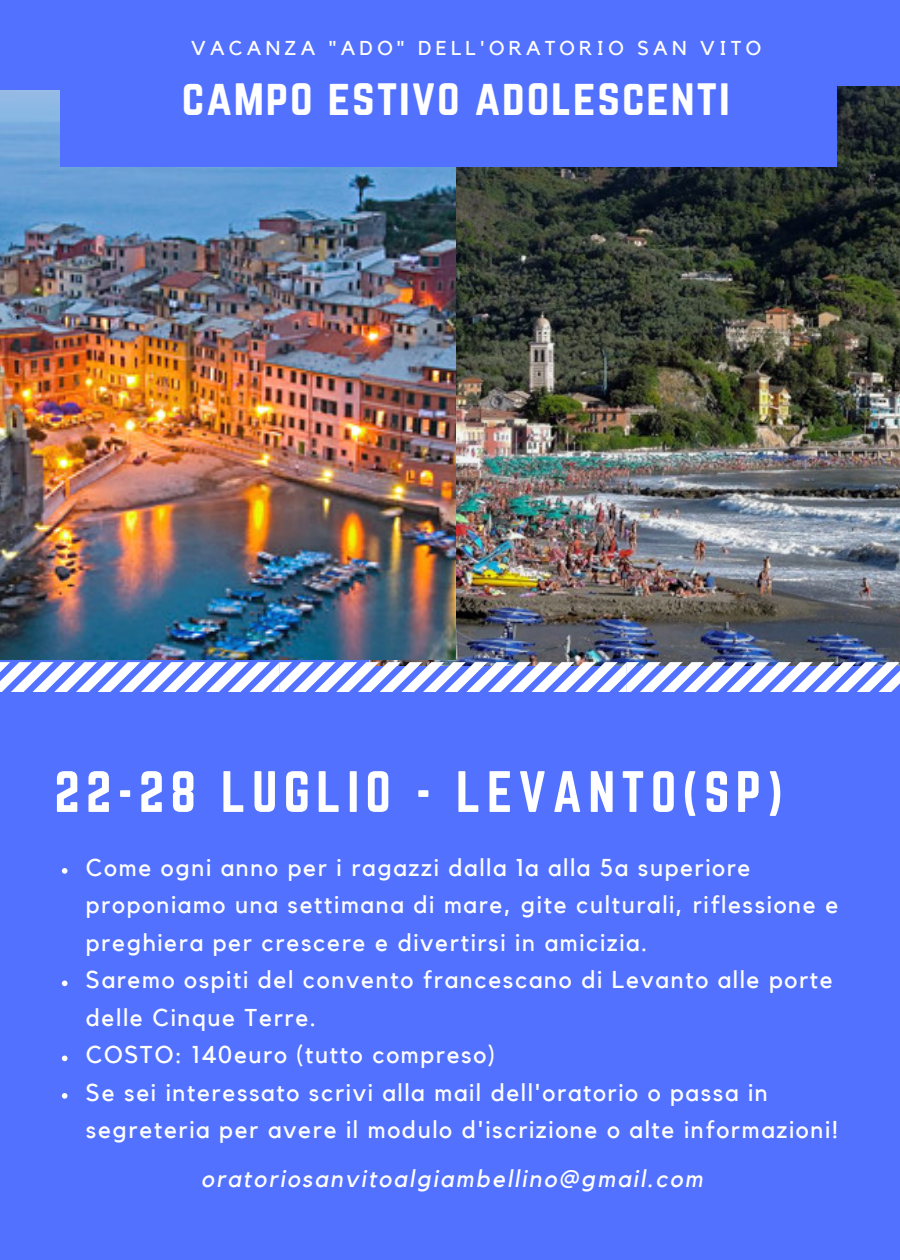
<style>
.page{position:relative;width:900px;height:1260px;background:#5271ff}
.page>*{position:absolute;margin:0;border:0;box-sizing:border-box;transform-origin:0 0}
.t1{font:51px "Norwester";letter-spacing:.12em;color:#fff}
.t2{font:45.25px "Norwester";letter-spacing:.04em;color:#fff}
.t3{font:24.25px/37.5px "Kollektif";letter-spacing:.07em;color:#fff}
.t4{font:italic 24.25px "Kollektif";letter-spacing:.09em;color:#fff}
.t5{font:20px "Kollektif";letter-spacing:.21em;color:#fff}
</style>
<div class="page">
<img style="left:369px;top:86px;width:531px;height:576px">
<img style="left:0;top:90px;width:456px;height:570px">
<div style="left:60px;top:0;width:776px;height:167px;background:#5271ff"></div>
<svg style="left:62px;top:868px;width:6px;height:6px"></svg>
<svg style="left:62px;top:981px;width:6px;height:5px"></svg>
<svg style="left:62px;top:1056px;width:6px;height:5px"></svg>
<svg style="left:62px;top:1093px;width:6px;height:6px"></svg>
<svg style="left:0;top:662px;width:900px;height:30px"></svg>
<p class="t5" style="left:191px;top:38px;width:571px">VACANZA "ADO" DELL'ORATORIO SAN VITO</p>
<h2 class="t2" style="left:182px;top:76px;width:549px">campo estivo adolescenti</h2>
<h1 class="t1" style="left:54px;top:767px;width:730px">22-28 LUGLIO - LEVANTO(SP)</h1>
<p class="t3" style="left:86px;top:849px;width:754px">Come ogni anno per i ragazzi dalla 1a alla 5a superiore proponiamo una settimana di mare, gite culturali, riflessione e preghiera per crescere e divertirsi in amicizia.<br>Saremo ospiti del convento francescano di Levanto alle porte delle Cinque Terre.<br>COSTO: 140euro (tutto compreso)<br>Se sei interessato scrivi alla mail dell'oratorio o passa in segreteria per avere il modulo d'iscrizione o alte informazioni!</p>
<p class="t4" style="left:201px;top:1167px;width:503px">oratoriosanvitoalgiambellino@gmail.com</p>
</div>
